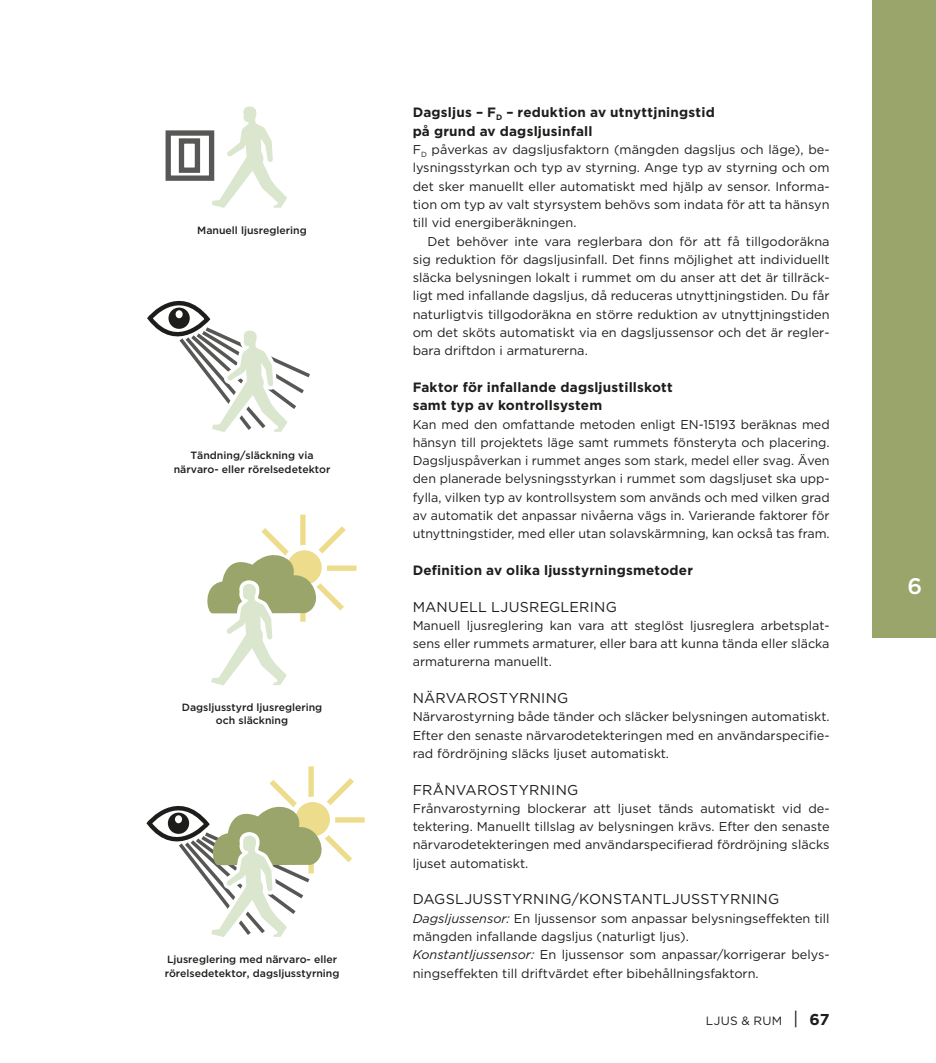
<style>
.page{position:relative;width:936px;height:1063px;background:#fff}
.page>*{position:absolute;margin:0;border:0;box-sizing:border-box;transform-origin:0 0}
.t1{font:500 22.5px "Gotham";color:#fff}
.t2{font:14.25px "Gotham";letter-spacing:.015em;color:#1d1d1b}
.t3{font:700 13.5px/18.3px "Gotham";letter-spacing:.015em;color:#1d1d1b}
.t4{font:12.75px/18.3px "Gotham";color:#1d1d1b;text-align:justify}
.t5{font:12px "Gotham";letter-spacing:.035em;color:#1d1d1b}
.t6{font:500 10.5px/13.5px "Gotham";color:#1d1d1b;text-align:center}
.s1{font-style:italic}
.s2{font-size:18px}
.s3{font-weight:700;font-size:15.75px}
</style>
<div class="page">
<div style="left:300px;top:515px;width:5px;height:107px;background:#eddc8b"></div>
<div style="left:249px;top:566px;width:107px;height:5px;background:#eddc8b"></div>
<svg style="left:207px;top:521px;width:144px;height:165px"></svg>
<div style="left:308px;top:766px;width:6px;height:107px;background:#eddc8b"></div>
<div style="left:257px;top:817px;width:107px;height:6px;background:#eddc8b"></div>
<svg style="left:146px;top:772px;width:213px;height:165px"></svg>
<svg style="left:147px;top:300px;width:163px;height:132px"></svg>
<div style="left:165px;top:130px;width:49px;height:51px;border:5px solid #575756"></div>
<div style="left:179px;top:138px;width:21px;height:35px;border:5px solid #575756"></div>
<svg style="left:212px;top:106px;width:75px;height:102px"></svg>
<div style="left:872px;top:0;width:63px;height:638px;background:#9aa56b"></div>
<p class="t6" style="left:197px;top:223px;width:111px">Manuell ljusreglering</p>
<p class="t6" style="left:174px;top:448px;width:158px">Tändning/släckning via närvaro- eller rörelsedetektor</p>
<p class="t6" style="left:182px;top:700px;width:142px">Dagsljusstyrd ljusreglering och släckning</p>
<p class="t6" style="left:165px;top:952px;width:176px;text-align:left">Ljusreglering med närvaro- eller rörelsedetektor, dagsljusstyrning</p>
<p class="t3" style="left:412px;top:103px;width:303px">Dagsljus – F<sub>D</sub> – reduktion av utnyttjningstid på grund av dagsljusinfall</p>
<p class="t4" style="left:412px;top:140px;width:418px">F<sub>D</sub> påverkas av dagsljusfaktorn (mängden dagsljus och läge), be&shy;lysningsstyrkan och typ av styrning. Ange typ av styrning och om det sker manuellt eller automatiskt med hjälp av sensor. Informa&shy;tion om typ av valt styrsystem behövs som indata för att ta hänsyn till vid energiberäkningen.</p>
<p class="t4" style="left:412px;top:232px;width:418px;text-indent:15px">Det behöver inte vara reglerbara don för att få tillgodoräkna sig reduktion för dagsljusinfall. Det finns möjlighet att individuellt släcka belysningen lokalt i rummet om du anser att det är tillräck&shy;ligt med infallande dagsljus, då reduceras utnyttjningstiden. Du får naturligtvis tillgodoräkna en större reduktion av utnyttjningstiden om det sköts automatiskt via en dagsljussensor och det är regler&shy;bara driftdon i armaturerna.</p>
<p class="t3" style="left:412px;top:378px;width:261px">Faktor för infallande dagsljustillskott samt typ av kontrollsystem</p>
<p class="t4" style="left:412px;top:415px;width:418px">Kan med den omfattande metoden enligt EN-15193 beräknas med hänsyn till projektets läge samt rummets fönsteryta och placering.<br>Dagsljuspåverkan i rummet anges som stark, medel eller svag. Även den planerade belysningsstyrkan i rummet som dagsljuset ska upp&shy;fylla, vilken typ av kontrollsystem som används och med vilken grad av automatik det anpassar nivåerna vägs in. Varierande faktorer för utnyttningstider, med eller utan solavskärmning, kan också tas fram.</p>
<p class="t3" style="left:412px;top:561px;width:282px">Definition av olika ljusstyrningsmetoder</p>
<p class="t2" style="left:412px;top:599px;width:206px">MANUELL LJUSREGLERING</p>
<p class="t4" style="left:412px;top:616px;width:418px">Manuell ljusreglering kan vara att steglöst ljusreglera arbetsplat&shy;sens eller rummets armaturer, eller bara att kunna tända eller släcka armaturerna manuellt.</p>
<p class="t2" style="left:412px;top:690px;width:157px">NÄRVAROSTYRNING</p>
<p class="t4" style="left:412px;top:707px;width:418px">Närvarostyrning både tänder och släcker belysningen automatiskt.<br>Efter den senaste närvarodetekteringen med en användarspecifie&shy;rad fördröjning släcks ljuset automatiskt.</p>
<p class="t2" style="left:412px;top:782px;width:167px">FRÅNVAROSTYRNING</p>
<p class="t4" style="left:412px;top:799px;width:418px">Frånvarostyrning blockerar att ljuset tänds automatiskt vid de&shy;tektering. Manuellt tillslag av belysningen krävs. Efter den senaste närvarodetekteringen med användarspecifierad fördröjning släcks ljuset automatiskt.</p>
<p class="t2" style="left:412px;top:891px;width:368px">DAGSLJUSSTYRNING/KONSTANTLJUSSTYRNING</p>
<p class="t4" style="left:412px;top:909px;width:418px;text-align:left"><span class="s1">Dagsljussensor:</span> En ljussensor som anpassar belysningseffekten till mängden infallande dagsljus (naturligt ljus).<br><span class="s1">Konstantljussensor:</span> En ljussensor som anpassar/korrigerar belys&shy;ningseffekten till driftvärdet efter bibehållningsfaktorn.</p>
<p class="t5" style="left:705px;top:1014px;width:125px">LJUS &amp; RUM <span class="s2">|</span> <span class="s3">67</span></p>
<h1 class="t1" style="left:907px;top:573px;width:16px">6</h1>
</div>
